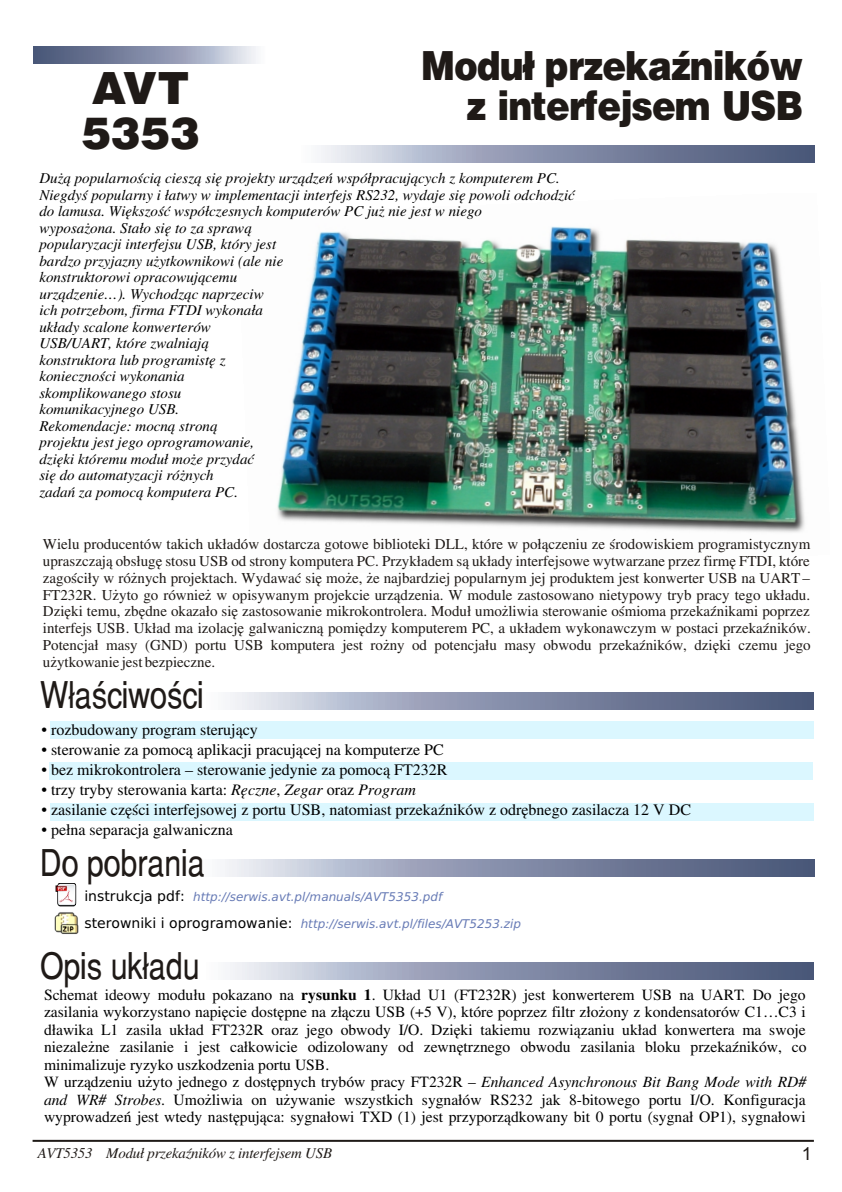
<style>
.page{position:relative;width:842px;height:1192px;background:#fff}
.page>*{position:absolute;margin:0;border:0;box-sizing:border-box;transform-origin:0 0}
.t1{font:900 44.4px/45px "Switzerland";color:#1f1a17}
.t2{font:900 40px/39.8px "Switzerland";letter-spacing:-.03em;color:#1f1a17;text-align:right;scale:.89 1}
.t3{font:36.8px "Switzerland Narrow";color:#1f1a17}
.t4{font:18px "Arial CE";color:#1f1a17}
.t5{font:16px "Toronto";color:#000}
.t6{font:15.6px/17.4px "Toronto";color:#000}
.t7{font:15px/16.8px "Toronto";color:#1f1a17;text-align:justify}
.t8{font:italic 15px/16.4px "Toronto";color:#000}
.t9{font:italic 15px "Toronto";letter-spacing:-.015em;color:#1f1a17}
.t10{font:14px/26.8px "Bitstream Vera Sans";color:#000}
.t11{font:italic 12px "Bitstream Vera Sans";color:#667ab5}
.s1{font-style:italic}
.s2{font-weight:700}
</style>
<div class="page">
<img style="left:277px;top:226px;width:528px;height:307px">
<hr style="left:33px;top:1140px;width:781px;height:2px;background:#1f1a17">
<img style="left:33px;top:47px;width:223px;height:17px">
<img style="left:321px;top:146px;width:493px;height:17px">
<img style="left:230px;top:963px;width:583px;height:17px">
<div style="left:51px;top:721px;width:763px;height:18px;background:#dbf7ff"></div>
<div style="left:50px;top:763px;width:763px;height:17px;background:#dbf7ff"></div>
<div style="left:51px;top:803px;width:763px;height:17px;background:#dbf7ff"></div>
<img style="left:230px;top:693px;width:583px;height:17px">
<img style="left:225px;top:860px;width:589px;height:17px">
<img style="left:55px;top:884px;width:22px;height:22px">
<img style="left:54px;top:912px;width:25px;height:22px">
<h1 class="t1" style="left:81px;top:67px;width:120px">AVT<br>5353</h1>
<h2 class="t2" style="left:421px;top:47px;width:431px">Modu³ przekaŸników z interfejsem USB</h2>
<p class="t8" style="left:39px;top:171px;width:537px">Du¿¹ popularnoœci¹ ciesz¹ siê projekty urz¹dzeñ wspó³pracuj¹cych z komputerem PC.<br>Niegdyœ popularny i ³atwy w implementacji interfejs RS232, wydaje siê powoli odchodziæ do lamusa. Wiêkszoœæ wspó³czesnych komputerów PC ju¿ nie jest w niego<br>wyposa¿ona. Sta³o siê to za spraw¹<br>popularyzacji interfejsu USB, który jest<br>bardzo przyjazny u¿ytkownikowi (ale nie<br>konstruktorowi opracowuj¹cemu<br>urz¹dzenie…). Wychodz¹c naprzeciw<br>ich potrzebom, firma FTDI wykona³a<br>uk³ady scalone konwerterów<br>USB/UART, które zwalniaj¹<br>konstruktora lub programistê z<br>koniecznoœci wykonania<br>skomplikowanego stosu<br>komunikacyjnego USB.<br>Rekomendacje: mocn¹ stron¹<br>projektu jest jego oprogramowanie,<br>dziêki któremu modu³ mo¿e przydaæ<br>siê do automatyzacji ró¿nych<br>zadañ za pomoc¹ komputera PC.</p>
<p class="t7" style="left:43px;top:537px;width:769px">Wielu producentów takich uk³adów dostarcza gotowe biblioteki DLL, które w po³¹czeniu ze œrodowiskiem programistycznym upraszczaj¹ obs³ugê stosu USB od strony komputera PC. Przyk³adem s¹ uk³ady interfejsowe wytwarzane przez firmê FTDI, które zagoœci³y w ró¿nych projektach. Wydawaæ siê mo¿e, ¿e najbardziej popularnym jej produktem jest konwerter USB na UART – FT232R. U¿yto go równie¿ w opisywanym projekcie urz¹dzenia. W module zastosowano nietypowy tryb pracy tego uk³adu.<br>Dziêki temu, zbêdne okaza³o siê zastosowanie mikrokontrolera. Modu³ umo¿liwia sterowanie oœmioma przekaŸnikami poprzez interfejs USB. Uk³ad ma izolacjê galwaniczn¹ pomiêdzy komputerem PC, a uk³adem wykonawczym w postaci przekaŸników.<br>Potencja³ masy (GND) portu USB komputera jest ro¿ny od potencja³u masy obwodu przekaŸników, dziêki czemu jego u¿ytkowanie jest bezpieczne.</p>
<h3 class="t3" style="left:40px;top:680px;width:165px">W³aœciwoœci</h3>
<p class="t5" style="left:41px;top:722px;width:218px">• rozbudowany program steruj¹cy</p>
<p class="t5" style="left:41px;top:742px;width:404px">• sterowanie za pomoc¹ aplikacji pracuj¹cej na komputerze PC</p>
<p class="t5" style="left:41px;top:762px;width:408px">• bez mikrokontrolera – sterowanie jedynie za pomoc¹ FT232R</p>
<p class="t5" style="left:41px;top:782px;width:376px">• trzy tryby sterowania karta: <span class="s1">Rêczne</span>, <span class="s1">Zegar</span> oraz <span class="s1">Program</span></p>
<p class="t5" style="left:41px;top:803px;width:651px">• zasilanie czêœci interfejsowej z portu USB, natomiast przekaŸników z odrêbnego zasilacza 12 V DC</p>
<p class="t5" style="left:41px;top:823px;width:193px">• pe³na separacja galwaniczna</p>
<h3 class="t3" style="left:40px;top:848px;width:166px">Do pobrania</h3>
<p class="t10" style="left:84px;top:884px;width:210px">instrukcja pdf:<br>sterowniki i oprogramowanie:</p>
<p class="t11" style="left:193px;top:892px;width:251px">http://serwis.avt.pl/manuals/AVT5353.pdf</p>
<p class="t11" style="left:301px;top:919px;width:222px">http://serwis.avt.pl/files/AVT5253.zip</p>
<h3 class="t3" style="left:40px;top:951px;width:161px">Opis uk³adu</h3>
<p class="t6" style="left:44px;top:987px;width:764px">Schemat ideowy modu³u pokazano na <span class="s2">rysunku 1</span>. Uk³ad U1 (FT232R) jest konwerterem USB na UART. Do jego zasilania wykorzystano napiêcie dostêpne na z³¹czu USB (+5 V), które poprzez filtr z³o¿ony z kondensatorów C1…C3 i d³awika L1 zasila uk³ad FT232R oraz jego obwody I/O. Dziêki takiemu rozwi¹zaniu uk³ad konwertera ma swoje niezale¿ne zasilanie i jest ca³kowicie odizolowany od zewnêtrznego obwodu zasilania bloku przekaŸników, co minimalizuje ryzyko uszkodzenia portu USB.<br>W urz¹dzeniu u¿yto jednego z dostêpnych trybów pracy FT232R – <span class="s1">Enhanced Asynchronous Bit Bang Mode with RD# and WR# Strobes</span>. Umo¿liwia on u¿ywanie wszystkich sygna³ów RS232 jak 8-bitowego portu I/O. Konfiguracja wyprowadzeñ jest wtedy nastêpuj¹ca: sygna³owi TXD (1) jest przyporz¹dkowany bit 0 portu (sygna³ OP1), sygna³owi</p>
<p class="t4" style="left:802px;top:1147px;width:12px">1</p>
<p class="t9" style="left:38px;top:1146px;width:296px">AVT5353 Modu³ przekaŸników z interfejsem USB</p>
</div>
